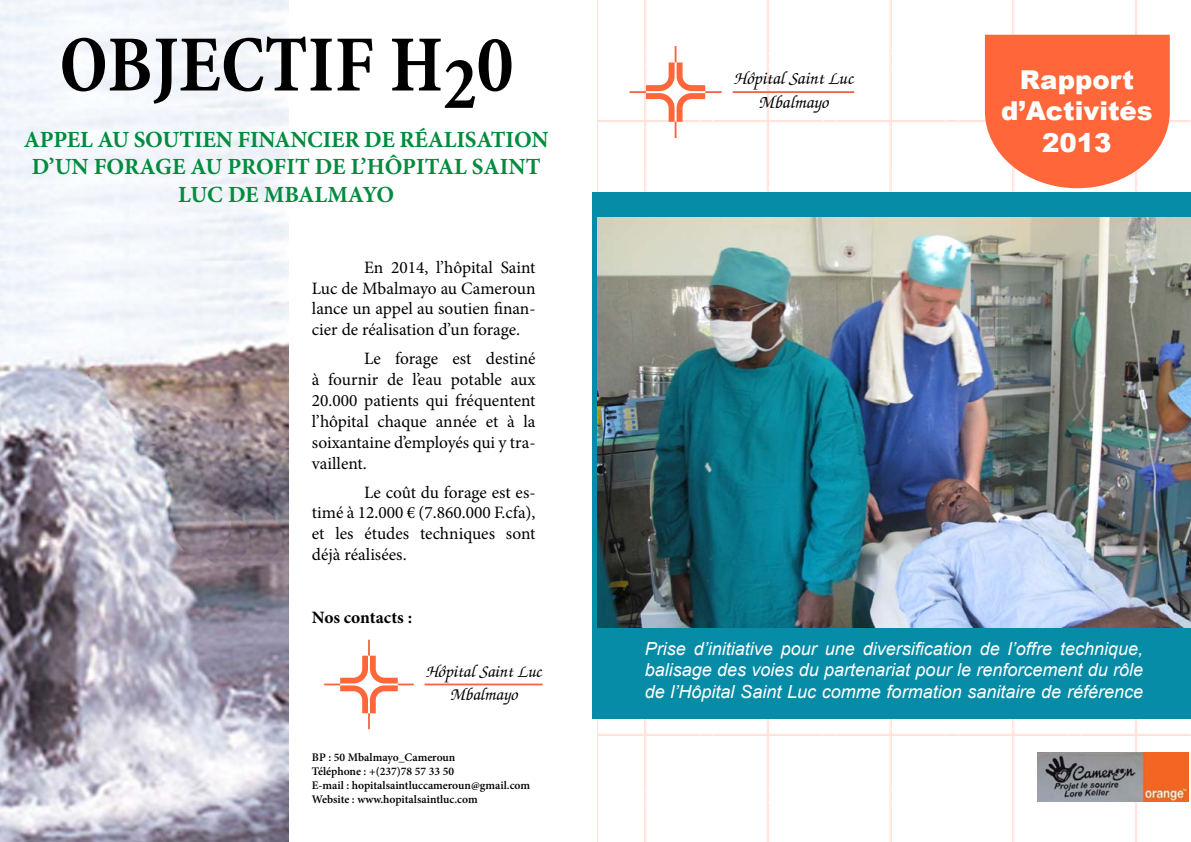
<style>
.page{position:relative;width:1191px;height:842px;background:#fff}
.page>*{position:absolute;margin:0;border:0;box-sizing:border-box;transform-origin:0 0}
.t1{font:700 condensed 81.1px "Minion";color:#000}
.t2{font:900 26px/31.2px "Arial";color:#fff;text-align:center}
.t3{font:700 23.2px/27.8px "Minion Pro";letter-spacing:-.01em;color:#008b3e;text-align:center}
.t4{font:italic 500 18.5px/24.3px "Zapf Chancery";color:#000;text-align:center}
.t5{font:italic 18px/21.6px "Arial";color:#fff;text-align:justify}
.t6{font:italic 500 18px/23.6px "Zapf Chancery";color:#000;text-align:center}
.t7{font:17.4px/20.8px "Minion Pro";color:#000;text-align:justify}
.t8{font:700 17.4px "Minion Pro";color:#000}
.t9{font:600 11.6px/13.9px "Minion Pro";color:#000}
</style>
<div class="page">
<img style="left:597px;top:0;width:594px;height:842px">
<img style="left:0;top:0;width:288px;height:842px">
<hr style="left:424px;top:683px;width:118px;height:2px;background:#f2653f">
<svg style="left:324px;top:640px;width:90px;height:89px"></svg>
<h1 class="t1" style="left:59px;top:21px;width:455px">OBJECTIF H<sub>2</sub>0</h1>
<h3 class="t3" style="left:24px;top:125px;width:526px">APPEL AU SOUTIEN FINANCIER DE RÉALISATION<br>D’UN FORAGE AU PROFIT DE L’HÔPITAL SAINT<br>LUC DE MBALMAYO</h3>
<p class="t7" style="left:312px;top:257px;width:225px;text-indent:52px">En 2014, l’hôpital Saint Luc de Mbalmayo au Cameroun lance un appel au soutien finan&shy;cier de réalisation d’un forage.</p>
<p class="t7" style="left:312px;top:348px;width:225px;text-indent:52px">Le forage est destiné à fournir de l’eau potable aux 20.000 patients qui fréquentent l’hôpital chaque année et à la soixantaine d’employés qui y tra&shy;vaillent.</p>
<p class="t7" style="left:312px;top:482px;width:225px;text-indent:52px">Le coût du forage est es&shy;timé à 12.000 € (7.860.000 F.cfa), et les études techniques sont déjà réalisées.</p>
<p class="t8" style="left:312px;top:605px;width:102px">Nos contacts :</p>
<p class="t6" style="left:425px;top:659px;width:118px">Hôpital Saint Luc<br>Mbalmayo</p>
<p class="t9" style="left:312px;top:750px;width:220px">BP : 50 Mbalmayo_Cameroun<br>Téléphone : +(237)78 57 33 50<br>E-mail : hopitalsaintluccameroun@gmail.com Website : www.hopitalsaintluc.com</p>
<p class="t4" style="left:733px;top:66px;width:121px">Hôpital Saint Luc<br>Mbalmayo</p>
<h2 class="t2" style="left:1001px;top:64px;width:153px">Rapport d’Activités<br>2013</h2>
<p class="t5" style="left:645px;top:638px;width:500px">Prise d’initiative pour une diversification de l’offre technique, balisage des voies du partenariat pour le renforcement du rôle de l’Hôpital Saint Luc comme formation sanitaire de référence</p>
</div>
